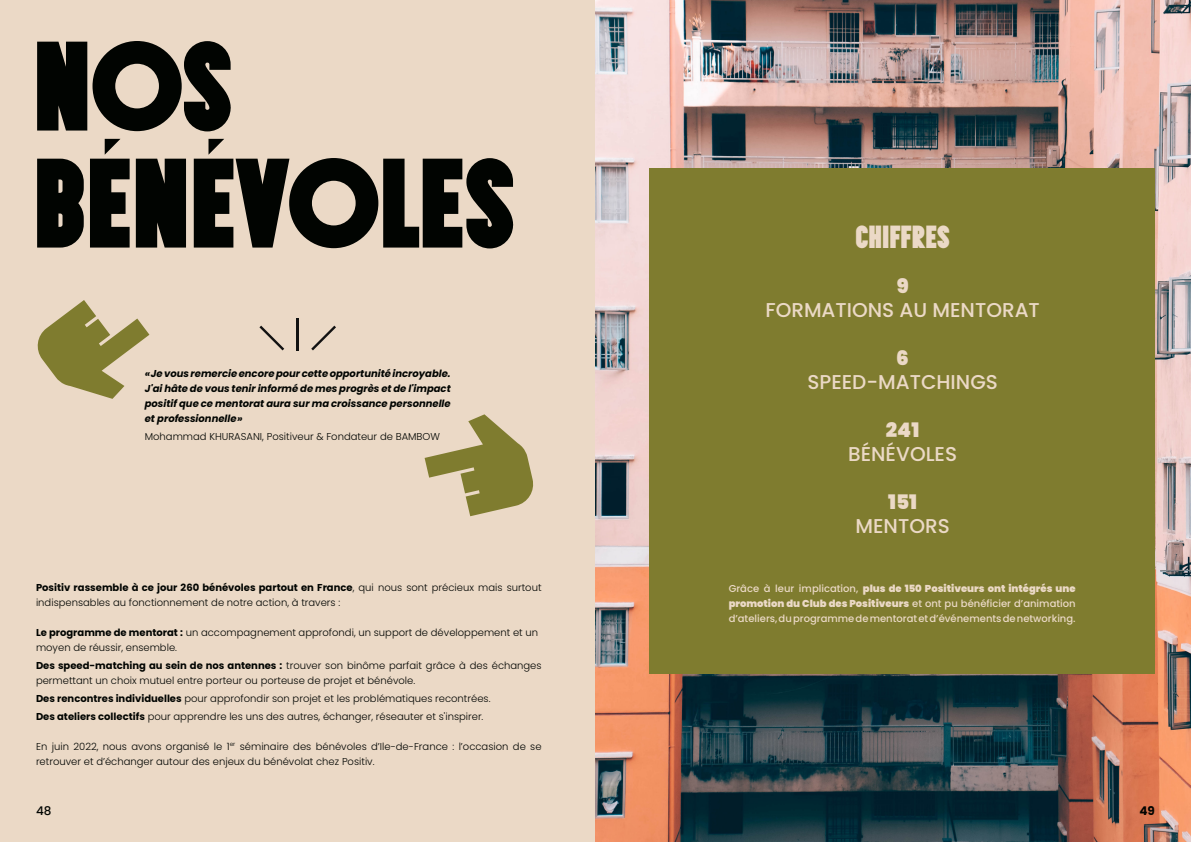
<style>
.page{position:relative;width:1191px;height:842px;background:#fff}
.page>*{position:absolute;margin:0;border:0;box-sizing:border-box;transform-origin:0 0}
.t1{font:127px "Tombstone Positiv";color:#010401}
.t2{font:32px "Tombstone Positiv";color:#ebd9c6}
.t3{font:500 20px "Poppins";color:#ebd9c6}
.t4{font:900 20px "Poppins";color:#ebd9c6}
.t5{font:500 12px "Poppins";color:#010401}
.t6{font:700 12px "Poppins";color:#010401}
.t7{font:300 10px/15px "Poppins";color:#010401}
.t8{font:500 10px/15px "Poppins";color:#ebd9c6;text-align:justify}
.t9{font:italic 700 10px/15px "Poppins";color:#010401;text-align:justify}
.s1{font-weight:700}
.s2{font-weight:900}
</style>
<div class="page">
<div style="left:0;top:0;width:595px;height:842px;background:#ebd9c6"></div>
<img style="left:595px;top:0;width:596px;height:842px">
<div style="left:649px;top:168px;width:506px;height:506px;background:#7f7c2f"></div>
<hr style="left:296px;top:318px;width:3px;height:32px;background:#121212">
<svg style="left:311px;top:326px;width:25px;height:24px"></svg>
<svg style="left:259px;top:326px;width:25px;height:24px"></svg>
<svg style="left:37px;top:300px;width:112px;height:99px"></svg>
<svg style="left:424px;top:414px;width:110px;height:102px"></svg>
<p class="t1" style="left:33px;top:16px;width:201px">NOS</p>
<p class="t1" style="left:33px;top:133px;width:483px">BÉNÉVOLES</p>
<p class="t9" style="left:145px;top:366px;width:307px">«Je vous remercie encore pour cette opportunité incroyable.<br>J'ai hâte de vous tenir informé de mes progrès et de l'impact positif que ce mentorat aura sur ma croissance personnelle et professionnelle»</p>
<p class="t7" style="left:145px;top:429px;width:297px">Mohammad KHURASANI, Positiveur &amp; Fondateur de BAMBOW</p>
<p class="t7" style="left:36px;top:580px;width:507px"><span class="s1">Positiv rassemble à ce jour 260 bénévoles partout en France</span>, qui nous sont précieux mais surtout indispensables au fonctionnement de notre action, à travers :</p>
<p class="t7" style="left:36px;top:625px;width:504px"><span class="s1">Le programme de mentorat :</span> un accompagnement approfondi, un support de développement et un</p>
<p class="t7" style="left:36px;top:640px;width:143px">moyen de réussir, ensemble.</p>
<p class="t7" style="left:36px;top:658px;width:507px"><span class="s1">Des speed-matching au sein de nos antennes :</span> trouver son binôme parfait grâce à des échanges permettant un choix mutuel entre porteur ou porteuse de projet et bénévole.</p>
<p class="t7" style="left:36px;top:691px;width:456px"><span class="s1">Des rencontres individuelles</span> pour approfondir son projet et les problématiques recontrées.</p>
<p class="t7" style="left:36px;top:709px;width:449px"><span class="s1">Des ateliers collectifs</span> pour apprendre les uns des autres, échanger, réseauter et s'inspirer.</p>
<p class="t7" style="left:36px;top:739px;width:507px">En juin 2022, nous avons organisé le 1<sup>er</sup> séminaire des bénévoles d’Ile-de-France : l’occasion de se retrouver et d’échanger autour des enjeux du bénévolat chez Positiv.</p>
<p class="t5" style="left:36px;top:803px;width:17px">48</p>
<p class="t2" style="left:855px;top:219px;width:95px">CHIFFRES</p>
<p class="t4" style="left:896px;top:274px;width:13px">9</p>
<p class="t3" style="left:765px;top:298px;width:276px">FORMATIONS AU MENTORAT</p>
<p class="t4" style="left:896px;top:346px;width:14px">6</p>
<p class="t3" style="left:807px;top:370px;width:192px">SPEED-MATCHINGS</p>
<p class="t4" style="left:886px;top:418px;width:35px">241</p>
<p class="t3" style="left:848px;top:442px;width:110px">BÉNÉVOLES</p>
<p class="t4" style="left:888px;top:490px;width:31px">151</p>
<p class="t3" style="left:855px;top:514px;width:96px">MENTORS</p>
<p class="t8" style="left:728px;top:581px;width:348px">Grâce à leur implication, <span class="s2">plus de 150 Positiveurs ont intégrés une promotion du Club des Positiveurs</span> et ont pu bénéficier d’animation d’ateliers, du programme de mentorat et d’événements de networking.</p>
<p class="t6" style="left:1139px;top:803px;width:17px">49</p>
</div>
